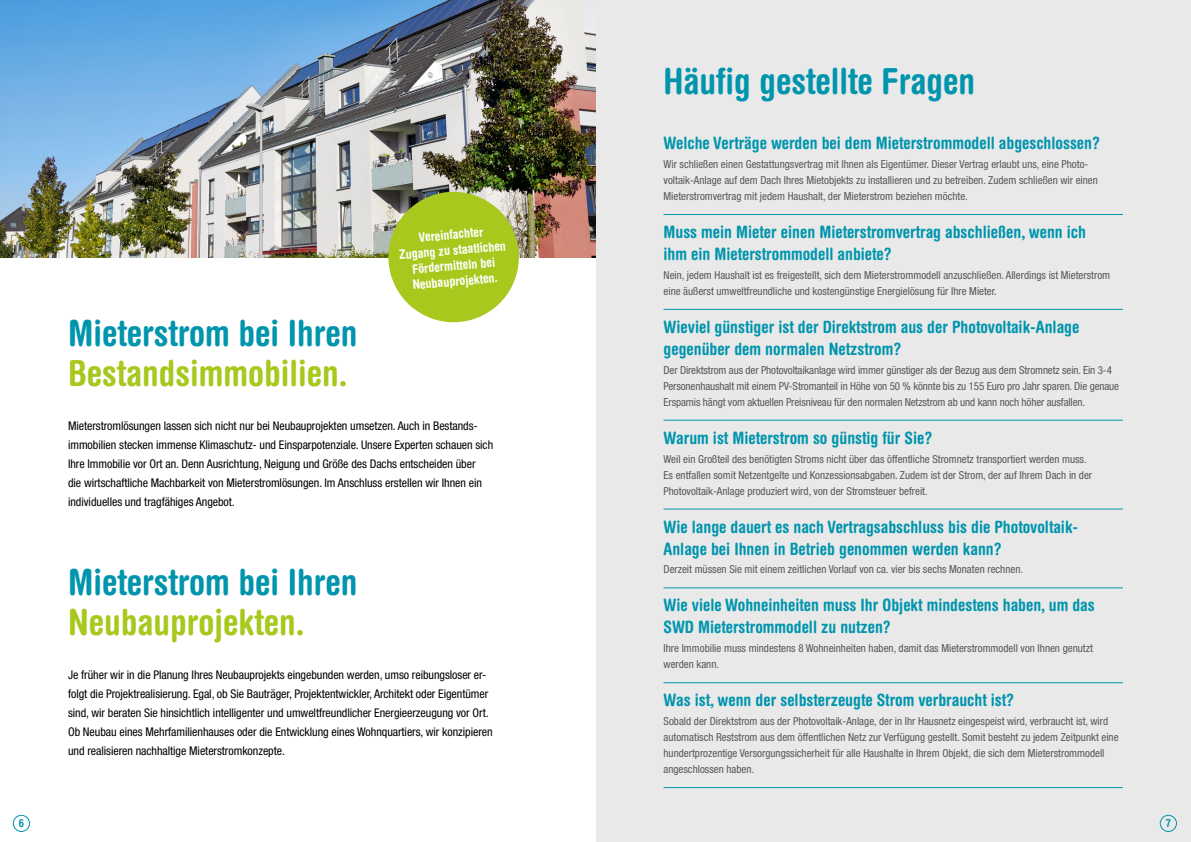
<style>
.page{position:relative;width:1191px;height:842px;background:#fff}
.page>*{position:absolute;margin:0;border:0;box-sizing:border-box;transform-origin:0 0}
.t1{font:700 condensed 36px "Helvetica Rounded LT Std";color:#0095ad}
.t2{font:700 condensed 36px "Helvetica Rounded LT Std";color:#a8c81e}
.t3{font:700 condensed 17px/22px "Helvetica Rounded LT Std";color:#0095ad}
.t4{font:700 condensed 13px/15.6px "Helvetica Rounded LT Std";color:#fff;text-align:center}
.t5{font:condensed 12px/19px "Helvetica Neue LT Std";letter-spacing:-.005em;color:#000}
.t6{font:condensed 11px/16px "Helvetica Neue LT Std";color:#575756}
.t7{font:700 condensed 11px "Helvetica Rounded LT Std";color:#0095ad}
</style>
<div class="page">
<div style="left:596px;top:0;width:595px;height:842px;background:#e9e9e9"></div>
<div style="left:1159px;top:815px;width:17px;height:17px;border:1px solid #0095ad;border-radius:50%"></div>
<hr style="left:663px;top:214px;width:460px;height:1px;background:#0095ad">
<hr style="left:663px;top:309px;width:460px;height:1px;background:#0095ad">
<hr style="left:663px;top:420px;width:460px;height:1px;background:#0095ad">
<hr style="left:663px;top:509px;width:460px;height:1px;background:#0095ad">
<hr style="left:663px;top:588px;width:460px;height:1px;background:#0095ad">
<hr style="left:663px;top:682px;width:460px;height:1px;background:#0095ad">
<hr style="left:663px;top:787px;width:460px;height:1px;background:#0095ad">
<img style="left:0;top:0;width:595px;height:257px">
<svg style="left:381px;top:185px;width:145px;height:138px;background:#b0c652"></svg>
<div style="left:13px;top:815px;width:17px;height:17px;border:1px solid #0095ad;border-radius:50%"></div>
<p class="t7" style="left:19px;top:816px;width:7px">6</p>
<p class="t4" style="left:397px;top:231px;width:109px;rotate:-5deg">Vereinfachter<br>Zugang zu staatlichen<br>Fördermitteln bei<br>Neubauprojekten.</p>
<h1 class="t1" style="left:68px;top:312px;width:291px">Mieterstrom bei Ihren</h1>
<h1 class="t2" style="left:68px;top:352px;width:281px">Bestandsimmobilien.</h1>
<p class="t5" style="left:68px;top:416px;width:427px">Mieterstromlösungen lassen sich nicht nur bei Neubauprojekten umsetzen. Auch in Bestands&shy;immobilien stecken immense Klimaschutz- und Einsparpotenziale. Unsere Experten schauen sich Ihre Immobilie vor Ort an. Denn Ausrichtung, Neigung und Größe des Dachs entscheiden über<br>die wirtschaftliche Machbarkeit von Mieterstromlösungen. Im Anschluss erstellen wir Ihnen ein individuelles und tragfähiges Angebot.</p>
<h1 class="t1" style="left:68px;top:560px;width:291px">Mieterstrom bei Ihren</h1>
<h1 class="t2" style="left:68px;top:600px;width:238px">Neubauprojekten.</h1>
<p class="t5" style="left:68px;top:665px;width:426px">Je früher wir in die Planung Ihres Neubauprojekts eingebunden werden, umso reibungsloser er&shy;folgt die Projektrealisierung. Egal, ob Sie Bauträger, Projektentwickler, Architekt oder Eigentümer sind, wir beraten Sie hinsichtlich intelligenter und umweltfreundlicher Energieerzeugung vor Ort.<br>Ob Neubau eines Mehrfamilienhauses oder die Entwicklung eines Wohnquartiers, wir konzipieren und realisieren nachhaltige Mieterstromkonzepte.</p>
<h1 class="t1" style="left:663px;top:60px;width:313px">Häufig gestellte Fragen</h1>
<h2 class="t3" style="left:663px;top:132px;width:438px">Welche Verträge werden bei dem Mieterstrommodell abgeschlossen?</h2>
<p class="t6" style="left:663px;top:156px;width:436px">Wir schließen einen Gestattungsvertrag mit Ihnen als Eigentümer. Dieser Vertrag erlaubt uns, eine Photo&shy;voltaik-Anlage auf dem Dach Ihres Mietobjekts zu installieren und zu betreiben. Zudem schließen wir einen<br>Mieterstromvertrag mit jedem Haushalt, der Mieterstrom beziehen möchte.</p>
<h2 class="t3" style="left:663px;top:221px;width:424px">Muss mein Mieter einen Mieterstromvertrag abschließen, wenn ich ihm ein Mieterstrommodell anbiete?</h2>
<p class="t6" style="left:663px;top:267px;width:448px">Nein, jedem Haushalt ist es freigestellt, sich dem Mieterstrommodell anzuschließen. Allerdings ist Mieterstrom eine äußerst umweltfreundliche und kostengünstige Energielösung für Ihre Mieter.</p>
<h2 class="t3" style="left:663px;top:316px;width:417px">Wieviel günstiger ist der Direktstrom aus der Photovoltaik-Anlage gegenüber dem normalen Netzstrom?</h2>
<p class="t6" style="left:663px;top:362px;width:457px">Der Direktstrom aus der Photovoltaikanlage wird immer günstiger als der Bezug aus dem Stromnetz sein. Ein 3-4<br>Personenhaushalt mit einem PV-Stromanteil in Höhe von 50 % könnte bis zu 155 Euro pro Jahr sparen. Die genaue<br>Ersparnis hängt vom aktuellen Preisniveau für den normalen Netzstrom ab und kann noch höher ausfallen.</p>
<h2 class="t3" style="left:663px;top:426px;width:270px">Warum ist Mieterstrom so günstig für Sie?</h2>
<p class="t6" style="left:663px;top:451px;width:430px">Weil ein Großteil des benötigten Stroms nicht über das öffentliche Stromnetz transportiert werden muss.<br>Es entfallen somit Netzentgelte und Konzessionsabgaben. Zudem ist der Strom, der auf Ihrem Dach in der<br>Photovoltaik-Anlage produziert wird, von der Stromsteuer befreit.</p>
<h2 class="t3" style="left:663px;top:515px;width:416px">Wie lange dauert es nach Vertragsabschluss bis die Photovoltaik-<br>Anlage bei Ihnen in Betrieb genommen werden kann?</h2>
<p class="t6" style="left:663px;top:561px;width:361px">Derzeit müssen Sie mit einem zeitlichen Vorlauf von ca. vier bis sechs Monaten rechnen.</p>
<h2 class="t3" style="left:663px;top:594px;width:433px">Wie viele Wohneinheiten muss Ihr Objekt mindestens haben, um das<br>SWD Mieterstrommodell zu nutzen?</h2>
<p class="t6" style="left:663px;top:640px;width:431px">Ihre Immobilie muss mindestens 8 Wohneinheiten haben, damit das Mieterstrommodell von Ihnen genutzt werden kann.</p>
<h2 class="t3" style="left:663px;top:689px;width:352px">Was ist, wenn der selbsterzeugte Strom verbraucht ist?</h2>
<p class="t6" style="left:663px;top:713px;width:456px">Sobald der Direktstrom aus der Photovoltaik-Anlage, der in Ihr Hausnetz eingespeist wird, verbraucht ist, wird automatisch Reststrom aus dem öffentlichen Netz zur Verfügung gestellt. Somit besteht zu jedem Zeitpunkt eine hundertprozentige Versorgungssicherheit für alle Haushalte in Ihrem Objekt, die sich dem Mieterstrommodell angeschlossen haben.</p>
<p class="t7" style="left:1165px;top:816px;width:6px">7</p>
</div>
